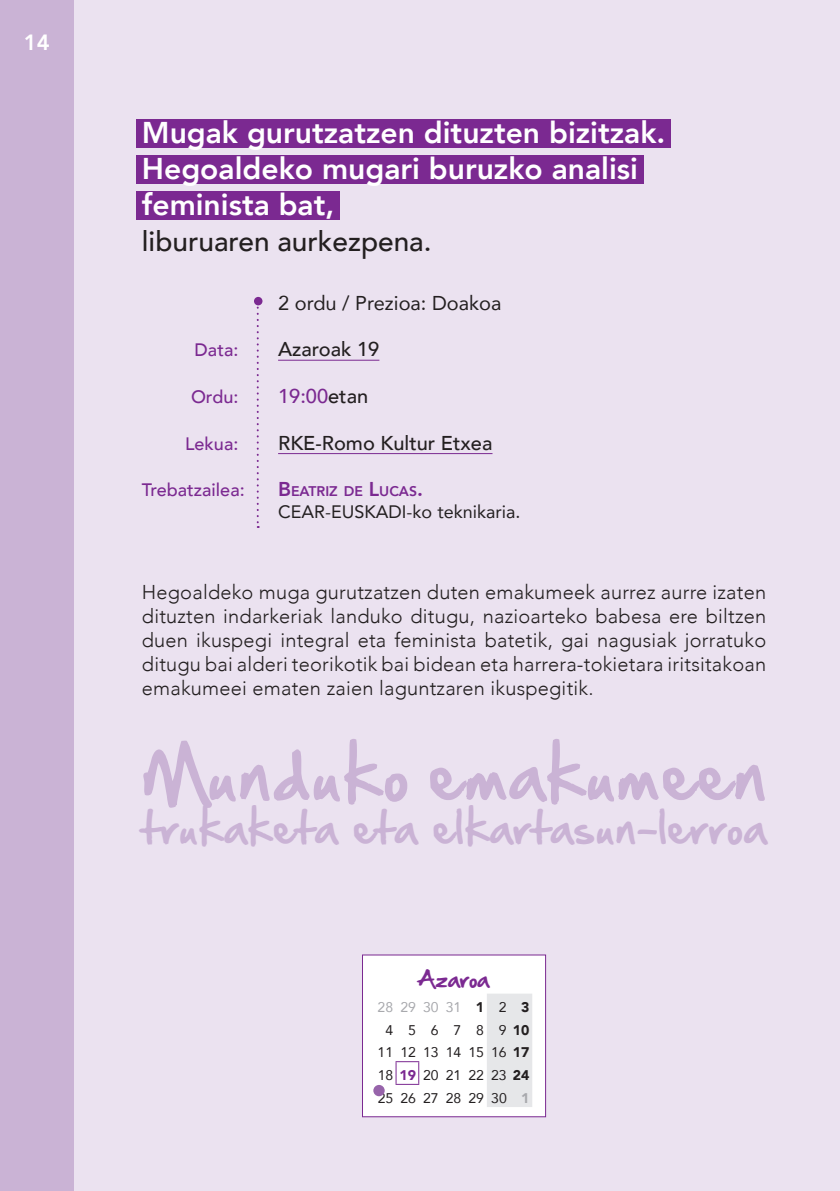
<style>
.page{position:relative;width:840px;height:1191px;background:#fff}
.page>*{position:absolute;margin:0;border:0;box-sizing:border-box;transform-origin:0 0}
.t1{font:60px "Hand Of Sean";letter-spacing:.02em;color:#cab3d5}
.t2{font:38px "Hand Of Sean";letter-spacing:.02em;color:#cab3d5}
.t3{font:800 30px/36px "Avenir";color:#fff}
.t4{font:500 28px "Avenir";color:#231f20}
.t5{font:800 22px "Avenir";color:#fff}
.t6{font:300 20px/24px "Avenir";letter-spacing:.01em;color:#231f20;text-align:justify}
.t7{font:500 20px "Avenir";color:#231f20}
.t8{font:20px "Avenir";color:#231f20}
.t9{font:500 20px "Avenir";color:#7b2991}
.t10{font:20px "Hand Of Sean";color:#7b2991}
.t11{font:500 18px "Avenir";color:#7b2991}
.t12{font:18px "Avenir";color:#231f20}
.t13{font:14px/22.6px "Avenir";color:#231f20;text-align:center}
.t14{font:800 14px "Avenir";color:#7b2991}
.s1{color:#231f20}
.s2{font-size:20px}
.s3{color:#a8a9ad}
.s4{font-weight:900}
.s5{font-weight:900;color:#7b2991}
.s6{font-weight:900;color:#a8a9ad}
</style>
<div class="page">
<div style="left:0;top:0;width:839px;height:1191px;background:#ebe2f0"></div>
<div style="left:0;top:0;width:74px;height:1191px;background:#cab3d5"></div>
<div style="left:136px;top:119px;width:534px;height:28px;background:#7b2991"></div>
<div style="left:136px;top:155px;width:507px;height:28px;background:#7b2991"></div>
<div style="left:136px;top:191px;width:204px;height:28px;background:#7b2991"></div>
<hr style="left:278px;top:360px;width:101px;height:1px;background:#7b2991">
<hr style="left:278px;top:453px;width:214px;height:1px;background:#7b2991">
<svg style="left:256px;top:305px;width:2px;height:223px"></svg>
<div style="left:254px;top:297px;width:8px;height:8px;background:#7b2991;border-radius:50%"></div>
<div style="left:362px;top:954px;width:183px;height:163px;background:#fff;border:1px solid #7b2991"></div>
<svg style="left:374px;top:994px;width:158px;height:113px"></svg>
<div style="left:373px;top:1085px;width:11px;height:11px;background:#9764aa;border-radius:50%"></div>
<p class="t5" style="left:24px;top:26px;width:28px">14</p>
<h3 class="t3" style="left:142px;top:115px;width:524px">Mugak gurutzatzen dituzten bizitzak.<br>Hegoaldeko mugari buruzko analisi feminista bat,</h3>
<h3 class="t4" style="left:142px;top:217px;width:291px">liburuaren aurkezpena.</h3>
<p class="t8" style="left:278px;top:286px;width:225px">2 ordu / Prezioa: Doakoa</p>
<p class="t11" style="left:194px;top:334px;width:45px">Data:</p>
<p class="t7" style="left:278px;top:332px;width:103px">Azaroak 19</p>
<p class="t11" style="left:191px;top:381px;width:49px">Ordu:</p>
<p class="t9" style="left:278px;top:378px;width:92px">19:00<span class="s1">etan</span></p>
<p class="t11" style="left:185px;top:428px;width:55px">Lekua:</p>
<p class="t7" style="left:278px;top:425px;width:216px">RKE-Romo Kultur Etxea</p>
<p class="t11" style="left:142px;top:474px;width:104px">Trebatzailea:</p>
<p class="t14" style="left:278px;top:480px;width:146px"><span class="s2">B</span>EATRIZ DE <span class="s2">L</span>UCAS<span class="s2">.</span></p>
<p class="t12" style="left:278px;top:497px;width:244px">CEAR-EUSKADI-ko teknikaria.</p>
<p class="t6" style="left:142px;top:580px;width:625px">Hegoaldeko muga gurutzatzen duten emakumeek aurrez aurre izaten dituzten indarkeriak landuko ditugu, nazioarteko babesa ere biltzen duen ikuspegi integral eta feminista batetik, gai nagusiak jorratuko ditugu bai alderi teorikotik bai bidean eta harrera-tokietara iritsitakoan emakumeei ematen zaien laguntzaren ikuspegitik.</p>
<h1 class="t1" style="left:142px;top:721px;width:625px">Munduko emakumeen</h1>
<h2 class="t2" style="left:142px;top:793px;width:625px">trukaketa eta elkartasun-lerroa</h2>
<p class="t10" style="left:416px;top:961px;width:74px">Azaroa</p>
<p class="t13" style="left:377px;top:995px;width:153px"><span class="s3">28293031</span> <span class="s4">1</span> 2 <span class="s4">3<br></span>456789<span class="s4">10<br></span>11 12 13 14 15 16 <span class="s4">17<br></span>18 <span class="s5">19</span> 20 21 22 23 <span class="s4">24<br></span>25 26 27 28 29 30 <span class="s6">1</span></p>
</div>
